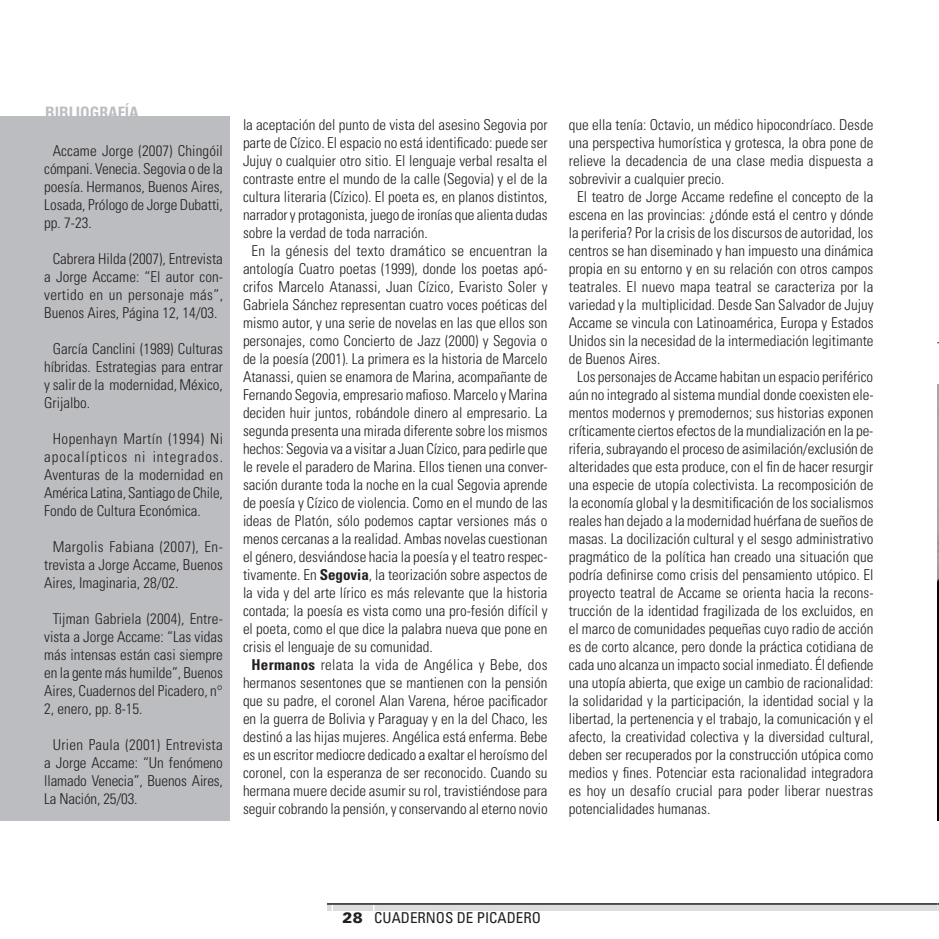
<style>
.page{position:relative;width:939px;height:939px;background:#fff}
.page>*{position:absolute;margin:0;border:0;box-sizing:border-box;transform-origin:0 0}
.t1{font:700 condensed 15.75px "Univers LT Std";color:#bcbdc0}
.t2{font:300 condensed 15px/18px "Univers LT Std";color:#231f20;text-align:justify}
.t3{font:300 condensed 15px "Univers LT Std";letter-spacing:.02em;color:#231f20}
.t4{font:condensed 15px "Univers LT Std";color:#231f20}
.s1{font-weight:700}
.s2{font-weight:900;font-stretch:normal}
</style>
<div class="page">
<div style="left:328px;top:904px;width:608px;height:6px;background:#dcdddf"></div>
<div style="left:327px;top:903px;width:610px;height:8px;border:2px solid #dcdddf"></div>
<hr style="left:373px;top:903px;width:1px;height:34px;background:#fff">
<hr style="left:332px;top:903px;width:1px;height:34px;background:#fff">
<hr style="left:327px;top:903px;width:610px;height:2px;background:#231f20">
<svg style="left:937px;top:903px;width:2px;height:8px"></svg>
<div style="left:0;top:116px;width:229px;height:704px;background:#bcbdc0"></div>
<img style="left:937px;top:384px;width:2px;height:436px">
<p class="t1" style="left:45px;top:103px;width:19px">Bibliograf</p>
<p class="t1" style="left:125px;top:103px;width:14px">ía</p>
<p class="t2" style="left:44px;top:142px;width:180px;text-indent:8px">Accame Jorge (2007) Chingóil cómpani. Venecia. Segovia o de la poesía. Hermanos, Buenos Aires, Losada, Prólogo de Jorge Dubatti, pp. 7-23.</p>
<p class="t2" style="left:44px;top:250px;width:180px;text-align:center">Cabrera Hilda (2007), Entrevista a Jorge Accame: “El autor con&shy;vertido en un personaje más”,<br>Buenos Aires, Página 12, 14/03.</p>
<p class="t2" style="left:44px;top:340px;width:180px;text-indent:8px">García Canclini (1989) Culturas híbridas. Estrategias para entrar y salir de la modernidad, México, Grijalbo.</p>
<p class="t2" style="left:44px;top:430px;width:180px;text-indent:8px">Hopenhayn Martín (1994) Ni apocalípticos ni integrados.<br>Aventuras de la modernidad en América Latina, Santiago de Chile, Fondo de Cultura Económica.</p>
<p class="t2" style="left:44px;top:538px;width:180px;text-indent:8px">Margolis Fabiana (2007), En&shy;trevista a Jorge Accame, Buenos Aires, Imaginaria, 28/02.</p>
<p class="t2" style="left:44px;top:610px;width:180px;text-indent:8px">Tijman Gabriela (2004), Entre&shy;vista a Jorge Accame: “Las vidas más intensas están casi siempre en la gente más humilde”, Buenos Aires, Cuadernos del Picadero, n° 2, enero, pp. 8-15.</p>
<p class="t2" style="left:44px;top:736px;width:180px;text-indent:8px">Urien Paula (2001) Entrevista a Jorge Accame: “Un fenómeno llamado Venecia”, Buenos Aires, La Nación, 25/03.</p>
<p class="t2" style="left:243px;top:115px;width:306px">la aceptación del punto de vista del asesino Segovia por</p>
<p class="t2" style="left:243px;top:133px;width:306px">parte de Cízico. El espacio no está identificado: puede ser</p>
<p class="t2" style="left:243px;top:151px;width:306px">Jujuy o cualquier otro sitio. El lenguaje verbal resalta el</p>
<p class="t2" style="left:243px;top:169px;width:306px">contraste entre el mundo de la calle (Segovia) y el de la</p>
<p class="t2" style="left:243px;top:187px;width:306px">cultura literaria (Cízico). El poeta es, en planos distintos,</p>
<p class="t2" style="left:243px;top:205px;width:306px">narrador y protagonista, juego de ironías que alienta dudas</p>
<p class="t2" style="left:243px;top:223px;width:186px">sobre la verdad de toda narración.</p>
<p class="t2" style="left:251px;top:241px;width:298px">En la génesis del texto dramático se encuentran la</p>
<p class="t2" style="left:243px;top:259px;width:306px">antología Cuatro poetas (1999), donde los poetas apó-</p>
<p class="t2" style="left:243px;top:277px;width:306px">crifos Marcelo Atanassi, Juan Cízico, Evaristo Soler y</p>
<p class="t2" style="left:243px;top:295px;width:306px">Gabriela Sánchez representan cuatro voces poéticas del</p>
<p class="t2" style="left:243px;top:313px;width:306px">mismo autor, y una serie de novelas en las que ellos son</p>
<p class="t2" style="left:243px;top:331px;width:306px">personajes, como Concierto de Jazz (2000) y Segovia o</p>
<p class="t2" style="left:243px;top:349px;width:306px">de la poesía (2001). La primera es la historia de Marcelo</p>
<p class="t2" style="left:243px;top:367px;width:306px">Atanassi, quien se enamora de Marina, acompañante de</p>
<p class="t2" style="left:243px;top:385px;width:306px">Fernando Segovia, empresario mafioso. Marcelo y Marina</p>
<p class="t2" style="left:243px;top:403px;width:306px">deciden huir juntos, robándole dinero al empresario. La</p>
<p class="t2" style="left:243px;top:421px;width:306px">segunda presenta una mirada diferente sobre los mismos</p>
<p class="t2" style="left:243px;top:439px;width:306px">hechos: Segovia va a visitar a Juan Cízico, para pedirle que</p>
<p class="t2" style="left:243px;top:457px;width:306px">le revele el paradero de Marina. Ellos tienen una conver-</p>
<p class="t2" style="left:243px;top:475px;width:306px">sación durante toda la noche en la cual Segovia aprende</p>
<p class="t2" style="left:243px;top:493px;width:306px">de poesía y Cízico de violencia. Como en el mundo de las</p>
<p class="t2" style="left:243px;top:511px;width:306px">ideas de Platón, sólo podemos captar versiones más o</p>
<p class="t2" style="left:243px;top:529px;width:306px">menos cercanas a la realidad. Ambas novelas cuestionan</p>
<p class="t2" style="left:243px;top:547px;width:306px">el género, desviándose hacia la poesía y el teatro respec-</p>
<p class="t2" style="left:243px;top:565px;width:306px">tivamente. En <span class="s1">Segovia</span>, la teorización sobre aspectos de</p>
<p class="t2" style="left:243px;top:583px;width:306px">la vida y del arte lírico es más relevante que la historia</p>
<p class="t2" style="left:243px;top:601px;width:306px">contada; la poesía es vista como una pro-fesión difícil y</p>
<p class="t2" style="left:243px;top:619px;width:306px">el poeta, como el que dice la palabra nueva que pone en</p>
<p class="t2" style="left:243px;top:637px;width:191px">crisis el lenguaje de su comunidad.</p>
<p class="t3" style="left:251px;top:655px;width:298px"><span class="s1">Hermanos</span> relata la vida de Angélica y Bebe, dos</p>
<p class="t2" style="left:243px;top:673px;width:306px">hermanos sesentones que se mantienen con la pensión</p>
<p class="t2" style="left:243px;top:691px;width:306px">que su padre, el coronel Alan Varena, héroe pacificador</p>
<p class="t2" style="left:243px;top:709px;width:306px">en la guerra de Bolivia y Paraguay y en la del Chaco, les</p>
<p class="t2" style="left:243px;top:727px;width:306px">destinó a las hijas mujeres. Angélica está enferma. Bebe</p>
<p class="t2" style="left:243px;top:745px;width:306px">es un escritor mediocre dedicado a exaltar el heroísmo del</p>
<p class="t2" style="left:243px;top:763px;width:306px">coronel, con la esperanza de ser reconocido. Cuando su</p>
<p class="t2" style="left:243px;top:781px;width:306px">hermana muere decide asumir su rol, travistiéndose para</p>
<p class="t2" style="left:243px;top:799px;width:306px">seguir cobrando la pensión, y conservando al eterno novio</p>
<p class="t2" style="left:569px;top:115px;width:306px">que ella tenía: Octavio, un médico hipocondríaco. Desde</p>
<p class="t2" style="left:569px;top:133px;width:306px">una perspectiva humorística y grotesca, la obra pone de</p>
<p class="t2" style="left:569px;top:151px;width:306px">relieve la decadencia de una clase media dispuesta a</p>
<p class="t2" style="left:569px;top:169px;width:157px">sobrevivir a cualquier precio.</p>
<p class="t2" style="left:577px;top:187px;width:298px">El teatro de Jorge Accame redefine el concepto de la</p>
<p class="t2" style="left:569px;top:205px;width:306px">escena en las provincias: ¿dónde está el centro y dónde</p>
<p class="t2" style="left:569px;top:223px;width:306px">la periferia? Por la crisis de los discursos de autoridad, los</p>
<p class="t2" style="left:569px;top:241px;width:306px">centros se han diseminado y han impuesto una dinámica</p>
<p class="t2" style="left:569px;top:259px;width:306px">propia en su entorno y en su relación con otros campos</p>
<p class="t2" style="left:569px;top:277px;width:306px">teatrales. El nuevo mapa teatral se caracteriza por la</p>
<p class="t2" style="left:569px;top:295px;width:306px">variedad y la multiplicidad. Desde San Salvador de Jujuy</p>
<p class="t2" style="left:569px;top:313px;width:306px">Accame se vincula con Latinoamérica, Europa y Estados</p>
<p class="t2" style="left:569px;top:331px;width:306px">Unidos sin la necesidad de la intermediación legitimante</p>
<p class="t2" style="left:569px;top:349px;width:93px">de Buenos Aires.</p>
<p class="t2" style="left:577px;top:367px;width:297px">Los personajes de Accame habitan un espacio periférico</p>
<p class="t2" style="left:569px;top:385px;width:306px">aún no integrado al sistema mundial donde coexisten ele-</p>
<p class="t2" style="left:569px;top:403px;width:306px">mentos modernos y premodernos; sus historias exponen</p>
<p class="t2" style="left:569px;top:421px;width:306px">críticamente ciertos efectos de la mundialización en la pe-</p>
<p class="t2" style="left:569px;top:439px;width:306px">riferia, subrayando el proceso de asimilación/exclusión de</p>
<p class="t2" style="left:569px;top:457px;width:306px">alteridades que esta produce, con el fin de hacer resurgir</p>
<p class="t2" style="left:569px;top:475px;width:306px">una especie de utopía colectivista. La recomposición de</p>
<p class="t2" style="left:569px;top:493px;width:306px">la economía global y la desmitificación de los socialismos</p>
<p class="t2" style="left:569px;top:511px;width:306px">reales han dejado a la modernidad huérfana de sueños de</p>
<p class="t2" style="left:569px;top:529px;width:306px">masas. La docilización cultural y el sesgo administrativo</p>
<p class="t2" style="left:569px;top:547px;width:306px">pragmático de la política han creado una situación que</p>
<p class="t2" style="left:569px;top:565px;width:306px">podría definirse como crisis del pensamiento utópico. El</p>
<p class="t2" style="left:569px;top:583px;width:306px">proyecto teatral de Accame se orienta hacia la recons-</p>
<p class="t2" style="left:569px;top:601px;width:306px">trucción de la identidad fragilizada de los excluidos, en</p>
<p class="t2" style="left:569px;top:619px;width:306px">el marco de comunidades pequeñas cuyo radio de acción</p>
<p class="t2" style="left:569px;top:637px;width:306px">es de corto alcance, pero donde la práctica cotidiana de</p>
<p class="t2" style="left:569px;top:655px;width:306px">cada uno alcanza un impacto social inmediato. Él defiende</p>
<p class="t2" style="left:569px;top:673px;width:306px">una utopía abierta, que exige un cambio de racionalidad:</p>
<p class="t2" style="left:569px;top:691px;width:306px">la solidaridad y la participación, la identidad social y la</p>
<p class="t2" style="left:569px;top:709px;width:306px">libertad, la pertenencia y el trabajo, la comunicación y el</p>
<p class="t2" style="left:569px;top:727px;width:306px">afecto, la creatividad colectiva y la diversidad cultural,</p>
<p class="t2" style="left:569px;top:745px;width:306px">deben ser recuperados por la construcción utópica como</p>
<p class="t2" style="left:569px;top:763px;width:306px">medios y fines. Potenciar esta racionalidad integradora</p>
<p class="t2" style="left:569px;top:781px;width:306px">es hoy un desafío crucial para poder liberar nuestras</p>
<p class="t2" style="left:569px;top:799px;width:143px">potencialidades humanas.</p>
<p class="t4" style="left:343px;top:908px;width:200px"><span class="s2">28</span> CUADERNOS DE PICADERO</p>
</div>
